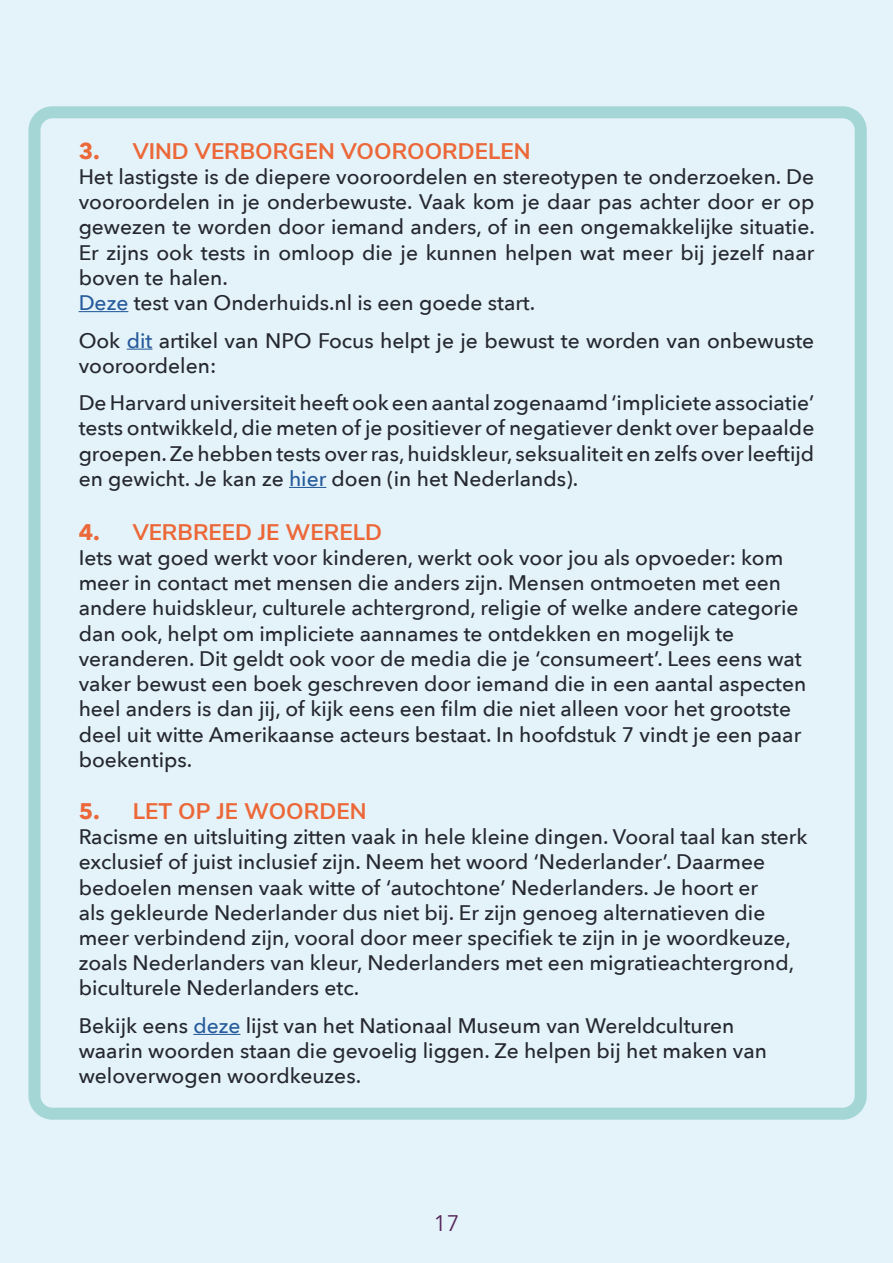
<style>
.page{position:relative;width:893px;height:1263px;background:#e4f3f9}
.page>*{position:absolute;margin:0;border:0;box-sizing:border-box;transform-origin:0 0}
.t1{font:700 22.5px "Nunito Sans";color:#ec6839}
.t2{font:22.5px "Avenir Next";color:#56255c}
.t3{font:500 21px/25.2px "Avenir Next";color:#262831}
.s1{font-family:"Avenir Next"}
.s2{color:#275b9b}
</style>
<div class="page">
<div style="left:28px;top:106px;width:839px;height:1014px;border:12px solid #a4d6d6;border-radius:18px"></div>
<hr style="left:79px;top:311px;width:49px;height:1px;background:#275b9b">
<svg style="left:127px;top:349px;width:25px;height:1px"></svg>
<hr style="left:289px;top:487px;width:37px;height:1px;background:#275b9b">
<hr style="left:193px;top:1034px;width:47px;height:1px;background:#275b9b">
<p class="t1" style="left:79px;top:135px;width:453px"><span class="s1">3.</span> VIND VERBORGEN VOOROORDELEN</p>
<p class="t3" style="left:79px;top:163px;width:738px">Het lastigste is de diepere vooroordelen en stereotypen te onderzoeken. De vooroordelen in je onderbewuste. Vaak kom je daar pas achter door er op gewezen te worden door iemand anders, of in een ongemakkelijke situatie.<br>Er zijns ook tests in omloop die je kunnen helpen wat meer bij jezelf naar boven te halen.<br><span class="s2">Deze</span> test van Onderhuids.nl is een goede start.</p>
<p class="t3" style="left:79px;top:327px;width:737px">Ook <span class="s2">dit</span> artikel van NPO Focus helpt je je bewust te worden van onbewuste vooroordelen:</p>
<p class="t3" style="left:79px;top:390px;width:737px;text-align:justify">De Harvard universiteit heeft ook een aantal zogenaamd ‘impliciete associatie’ tests ontwikkeld, die meten of je positiever of negatiever denkt over bepaalde groepen. Ze hebben tests over ras, huidskleur, seksualiteit en zelfs over leeftijd en gewicht. Je kan ze <span class="s2">hier</span> doen (in het Nederlands).</p>
<p class="t1" style="left:79px;top:516px;width:305px"><span class="s1">4.</span> VERBREED JE WERELD</p>
<p class="t3" style="left:79px;top:544px;width:729px">Iets wat goed werkt voor kinderen, werkt ook voor jou als opvoeder: kom meer in contact met mensen die anders zijn. Mensen ontmoeten met een andere huidskleur, culturele achtergrond, religie of welke andere categorie dan ook, helpt om impliciete aannames te ontdekken en mogelijk te veranderen. Dit geldt ook voor de media die je ‘consumeert’. Lees eens wat vaker bewust een boek geschreven door iemand die in een aantal aspecten heel anders is dan jij, of kijk eens een film die niet alleen voor het grootste deel uit witte Amerikaanse acteurs bestaat. In hoofdstuk 7 vindt je een paar boekentips.</p>
<p class="t1" style="left:79px;top:795px;width:289px"><span class="s1">5.</span> LET OP JE WOORDEN</p>
<p class="t3" style="left:79px;top:823px;width:730px">Racisme en uitsluiting zitten vaak in hele kleine dingen. Vooral taal kan sterk exclusief of juist inclusief zijn. Neem het woord ‘Nederlander’. Daarmee bedoelen mensen vaak witte of ‘autochtone’ Nederlanders. Je hoort er<br>als gekleurde Nederlander dus niet bij. Er zijn genoeg alternatieven die meer verbindend zijn, vooral door meer specifiek te zijn in je woordkeuze, zoals Nederlanders van kleur, Nederlanders met een migratieachtergrond, biculturele Nederlanders etc.</p>
<p class="t3" style="left:79px;top:1012px;width:690px">Bekijk eens <span class="s2">deze</span> lijst van het Nationaal Museum van Wereldculturen waarin woorden staan die gevoelig liggen. Ze helpen bij het maken van weloverwogen woordkeuzes.</p>
<p class="t2" style="left:433px;top:1205px;width:28px">17</p>
</div>
